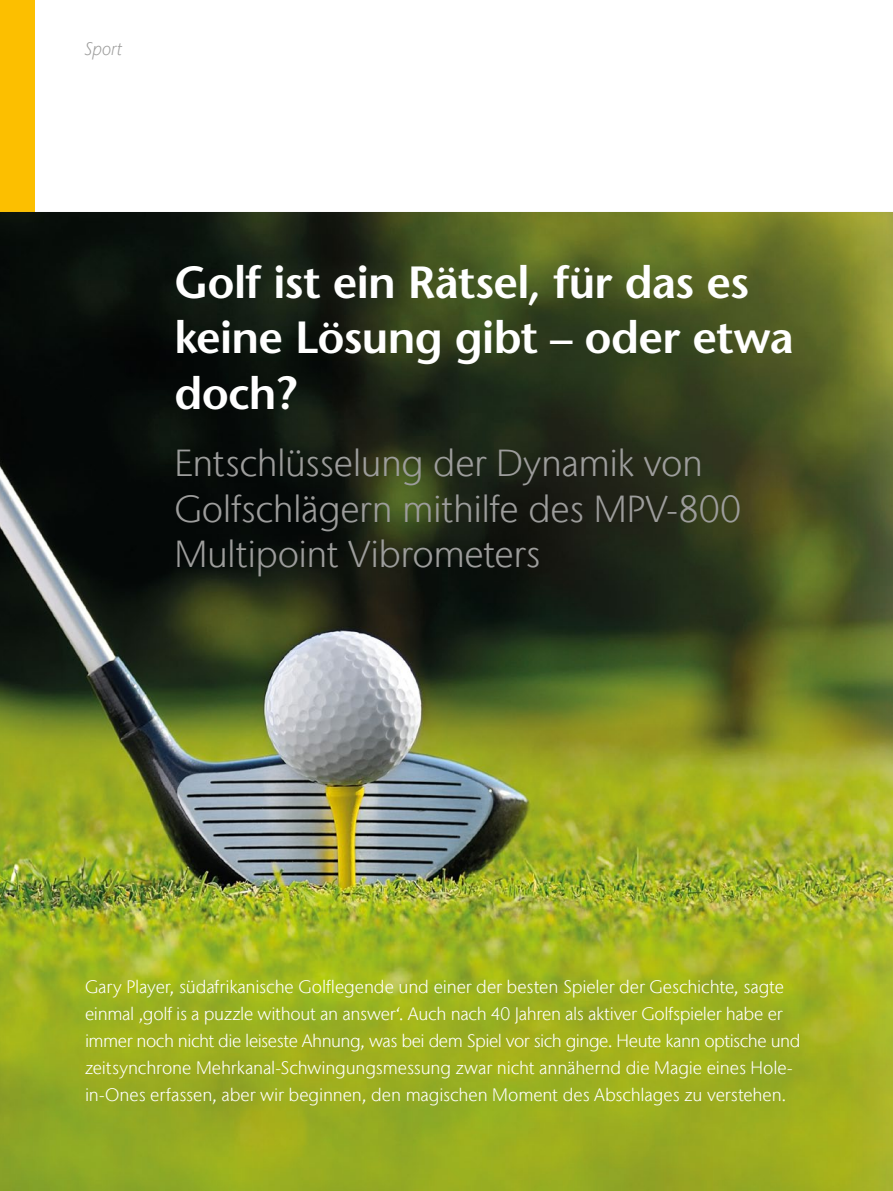
<style>
.page{position:relative;width:893px;height:1191px;background:#fff}
.page>*{position:absolute;margin:0;border:0;box-sizing:border-box;transform-origin:0 0}
.t1{font:600 45px/55.5px "Stone Sans";letter-spacing:-.015em;color:#fff}
.t2{font:300 37.5px/45px "Stone Sans IIITC Com";letter-spacing:-.01em;color:#9d9d9c}
.t3{font:300 18px/27px "Stone Sans IIITC Com";letter-spacing:-.01em;color:#fff}
.t4{font:italic 300 18px "Stone Sans IIITC Com";color:#9d9d9c}
</style>
<div class="page">
<div style="left:0;top:0;width:34px;height:213px;background:#fcbf00"></div>
<hr style="left:0;top:212px;width:893px;height:1px;background:#9d9d9c">
<img style="left:0;top:213px;width:893px;height:978px">
<p class="t4" style="left:85px;top:38px;width:38px">Sport</p>
<h1 class="t1" style="left:174px;top:254px;width:621px">Golf ist ein Rätsel, für das es keine Lösung gibt – oder etwa doch?</h1>
<h2 class="t2" style="left:174px;top:440px;width:568px">Entschlüsselung der Dynamik von<br>Golfschlägern mithilfe des MPV-800<br>Multipoint Vibrometers</h2>
<p class="t3" style="left:85px;top:973px;width:717px">Gary Player, südafrikanische Golflegende und einer der besten Spieler der Geschichte, sagte einmal ‚golf is a puzzle without an answer‘. Auch nach 40 Jahren als aktiver Golfspieler habe er immer noch nicht die leiseste Ahnung, was bei dem Spiel vor sich ginge. Heute kann optische und zeitsynchrone Mehrkanal-Schwingungsmessung zwar nicht annähernd die Magie eines Hole&shy;in-Ones erfassen, aber wir beginnen, den magischen Moment des Abschlages zu verstehen.</p>
</div>
